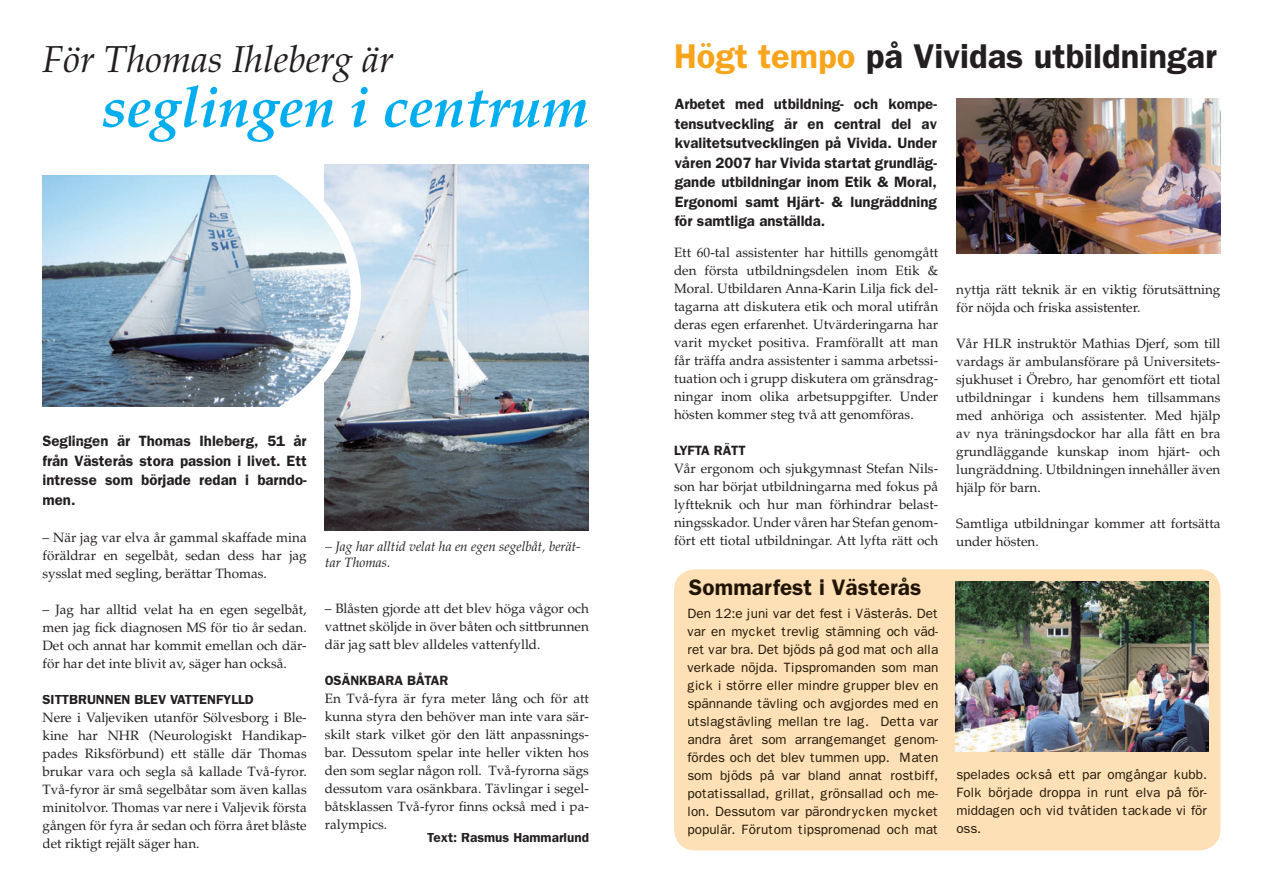
<style>
.page{position:relative;width:1263px;height:893px;background:#fff}
.page>*{position:absolute;margin:0;border:0;box-sizing:border-box;transform-origin:0 0}
.t1{font:italic 700 57px "Palatino";color:#00aeef}
.t2{font:italic 37.5px "Palatino";color:#231f20}
.t3{font:600 34.5px "Franklin Gothic";color:#231f20}
.t4{font:600 22.5px "Franklin Gothic";letter-spacing:.005em;color:#201506}
.t5{font:600 15px/19.5px "Franklin Gothic";color:#231f20;text-align:justify}
.t6{font:13.5px/18px "Palatino";color:#231f20;text-align:justify}
.t7{font:13.5px/18px "Franklin Gothic";color:#201506;text-align:justify}
.t8{font:600 13.5px "Franklin Gothic";color:#231f20}
.t9{font:italic 13.5px/16.2px "Palatino";color:#231f20}
.s1{color:#f9a51b}
</style>
<div class="page">
<div style="left:674px;top:569px;width:546px;height:281px;background:#fee0b6;border-radius:21px"></div>
<img style="left:325px;top:164px;width:263px;height:366px">
<svg style="left:42px;top:164px;width:319px;height:293px"></svg>
<svg style="left:43px;top:435px;width:206px;height:22px"></svg>
<img style="left:956px;top:582px;width:252px;height:169px">
<img style="left:957px;top:99px;width:263px;height:154px">
<h2 class="t2" style="left:43px;top:38px;width:353px">För Thomas Ihleberg är</h2>
<h1 class="t1" style="left:101px;top:74px;width:489px">seglingen i centrum</h1>
<p class="t5" style="left:43px;top:431px;width:266px">Seglingen är Thomas Ihleberg, 51 år från Västerås stora passion i livet. Ett intresse som började redan i barndo&shy;men.</p>
<p class="t6" style="left:43px;top:529px;width:266px">– När jag var elva år gammal skaffade mina föräldrar en segelbåt, sedan dess har jag sysslat med segling, berättar Thomas.</p>
<p class="t6" style="left:43px;top:601px;width:266px">– Jag har alltid velat ha en egen segelbåt, men jag fick diagnosen MS för tio år sedan.<br>Det och annat har kommit emellan och där&shy;för har det inte blivit av, säger han också.</p>
<p class="t8" style="left:43px;top:692px;width:213px">SITTBRUNNEN BLEV VATTENFYLLD</p>
<p class="t6" style="left:43px;top:709px;width:266px">Nere i Valjeviken utanför Sölvesborg i Ble&shy;kine har NHR (Neurologiskt Handikap&shy;pades Riksförbund) ett ställe där Thomas brukar vara och segla så kallade Två-fyror.<br>Två-fyror är små segelbåtar som även kallas minitolvor. Thomas var nere i Valjevik första gången för fyra år sedan och förra året blåste det riktigt rejält säger han.</p>
<p class="t9" style="left:325px;top:538px;width:257px">– Jag har alltid velat ha en egen segelbåt, berät&shy;tar Thomas.</p>
<p class="t6" style="left:325px;top:599px;width:266px">– Blåsten gjorde att det blev höga vågor och vattnet sköljde in över båten och sittbrunnen där jag satt blev alldeles vattenfylld.</p>
<p class="t8" style="left:325px;top:672px;width:125px">OSÄNKBARA BÅTAR</p>
<p class="t6" style="left:325px;top:689px;width:266px">En Två-fyra är fyra meter lång och för att kunna styra den behöver man inte vara sär&shy;skilt stark vilket gör den lätt anpassnings&shy;bar. Dessutom spelar inte heller vikten hos den som seglar någon roll. Två-fyrorna sägs dessutom vara osänkbara. Tävlingar i segel&shy;båtsklassen Två-fyror finns också med i pa&shy;ralympics.</p>
<p class="t8" style="left:427px;top:830px;width:163px">Text: Rasmus Hammarlund</p>
<h3 class="t3" style="left:674px;top:36px;width:544px"><span class="s1">Högt tempo</span> på Vividas utbildningar</h3>
<p class="t5" style="left:675px;top:94px;width:264px">Arbetet med utbildning- och kompe&shy;tensutveckling är en central del av kvalitetsutvecklingen på Vivida. Under våren 2007 har Vivida startat grundläg&shy;gande utbildningar inom Etik &amp; Moral, Ergonomi samt Hjärt- &amp; lungräddning för samtliga anställda.</p>
<p class="t6" style="left:674px;top:244px;width:266px">Ett 60-tal assistenter har hittills genomgått den första utbildningsdelen inom Etik &amp; Moral. Utbildaren Anna-Karin Lilja fick del&shy;tagarna att diskutera etik och moral utifrån deras egen erfarenhet. Utvärderingarna har varit mycket positiva. Framförallt att man får träffa andra assistenter i samma arbetssi&shy;tuation och i grupp diskutera om gränsdrag&shy;ningar inom olika arbetsuppgifter. Under hösten kommer steg två att genomföras.</p>
<p class="t8" style="left:674px;top:442px;width:73px">LYFTA RÄTT</p>
<p class="t6" style="left:674px;top:460px;width:266px">Vår ergonom och sjukgymnast Stefan Nils&shy;son har börjat utbildningarna med fokus på lyftteknik och hur man förhindrar belast&shy;ningsskador. Under våren har Stefan genom&shy;fört ett tiotal utbildningar. Att lyfta rätt och</p>
<h3 class="t4" style="left:689px;top:574px;width:234px">Sommarfest i Västerås</h3>
<p class="t7" style="left:687px;top:605px;width:252px">Den 12:e juni var det fest i Västerås. Det var en mycket trevlig stämning och väd&shy;ret var bra. Det bjöds på god mat och alla verkade nöjda. Tipspromanden som man gick i större eller mindre grupper blev en spännande tävling och avgjordes med en utslagstävling mellan tre lag. Detta var andra året som arrangemanget genom&shy;fördes och det blev tummen upp. Maten som bjöds på var bland annat rostbiff, potatissallad, grillat, grönsallad och me&shy;lon. Dessutom var pärondrycken mycket populär. Förutom tipspromenad och mat</p>
<p class="t6" style="left:956px;top:281px;width:266px">nyttja rätt teknik är en viktig förutsättning för nöjda och friska assistenter.</p>
<p class="t6" style="left:956px;top:335px;width:266px">Vår HLR instruktör Mathias Djerf, som till vardags är ambulansförare på Universitets&shy;sjukhuset i Örebro, har genomfört ett tiotal utbildningar i kundens hem tillsammans med anhöriga och assistenter. Med hjälp av nya träningsdockor har alla fått en bra grundläggande kunskap inom hjärt- och lungräddning. Utbildningen innehåller även hjälp för barn.</p>
<p class="t6" style="left:956px;top:515px;width:266px">Samtliga utbildningar kommer att fortsätta under hösten.</p>
<p class="t7" style="left:956px;top:765px;width:252px">spelades också ett par omgångar kubb.<br>Folk började droppa in runt elva på för&shy;middagen och vid tvåtiden tackade vi för oss.</p>
</div>
